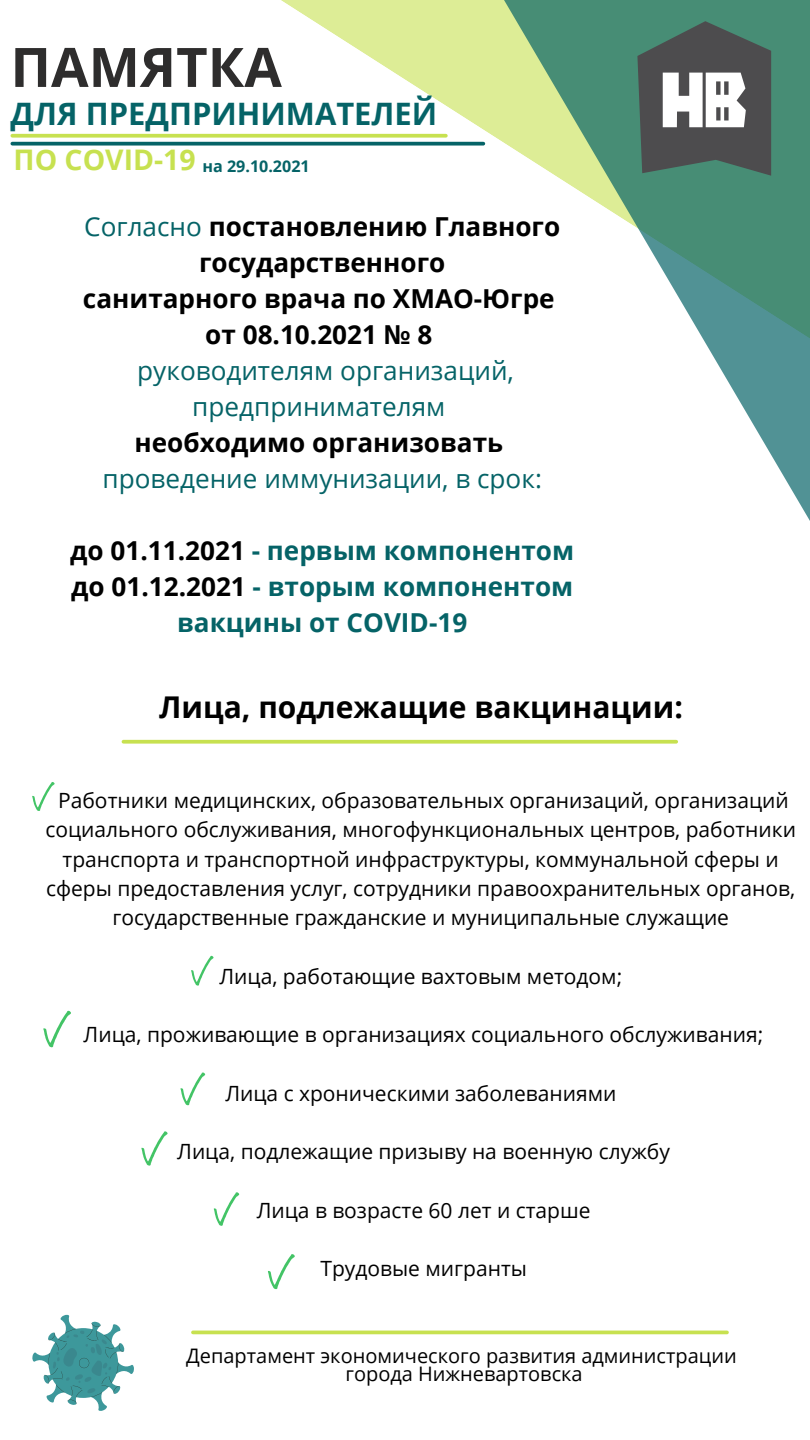
<style>
.page{position:relative;width:810px;height:1440px;background:#fff}
.page>*{position:absolute;margin:0;border:0;box-sizing:border-box;transform-origin:0 0}
.t1{font:700 54.5px "Open Sans";color:#2e2d2d}
.t2{font:700 30.9px "Open Sans";color:#056367}
.t3{font:700 30px "Open Sans";color:#000}
.t4{font:700 28.4px "Open Sans";color:#c7e150}
.t5{font:700 26.1px/36px "Open Sans";color:#000;text-align:center}
.t6{font:700 26.1px/36px "Open Sans";color:#056367;text-align:center}
.t7{font:26.1px/36px "Open Sans";color:#056367;text-align:center}
.t8{font:21px/29.2px "Open Sans";color:#000;text-align:center}
.t9{font:20px "Open Sans";color:#000}
.t10{font:700 16.1px "Open Sans";color:#056367}
.s1{font-weight:400;color:#056367}
.s2{color:#000}
</style>
<div class="page">
<svg style="left:32px;top:1314px;width:102px;height:97px"></svg>
<svg style="left:127px;top:0;width:683px;height:744px"></svg>
<svg style="left:12px;top:142px;width:471px;height:4px;background:#227578"></svg>
<svg style="left:12px;top:134px;width:434px;height:4px;background:#cce461"></svg>
<svg style="left:123px;top:740px;width:553px;height:4px;background:#cce361"></svg>
<svg style="left:32px;top:782px;width:23px;height:29px"></svg>
<svg style="left:191px;top:956px;width:23px;height:30px"></svg>
<svg style="left:43px;top:1011px;width:28px;height:36px"></svg>
<svg style="left:214px;top:1192px;width:25px;height:34px"></svg>
<svg style="left:268px;top:1254px;width:27px;height:35px"></svg>
<svg style="left:181px;top:1072px;width:24px;height:33px"></svg>
<svg style="left:141px;top:1131px;width:27px;height:35px"></svg>
<svg style="left:637px;top:21px;width:134px;height:155px"></svg>
<hr style="left:193px;top:1331px;width:534px;height:3px;background:#c7e150">
<p class="t1" style="left:10px;top:29px;width:273px">ПАМЯТКА</p>
<p class="t2" style="left:10px;top:92px;width:428px">ДЛЯ ПРЕДПРИНИМАТЕЛЕЙ</p>
<p class="t10" style="left:202px;top:155px;width:109px">на 29.10.2021</p>
<p class="t4" style="left:14px;top:140px;width:184px">ПО COVID-19</p>
<p class="t5" style="left:84px;top:208px;width:478px"><span class="s1">Согласно</span> постановлению Главного государственного</p>
<p class="t5" style="left:83px;top:280px;width:473px">санитарного врача по ХМАО-Югре</p>
<p class="t5" style="left:205px;top:316px;width:229px">от 08.10.2021 № 8</p>
<p class="t7" style="left:137px;top:352px;width:378px">руководителям организаций, предпринимателям</p>
<p class="t5" style="left:135px;top:424px;width:370px">необходимо организовать</p>
<p class="t7" style="left:103px;top:460px;width:441px">проведение иммунизации, в срок:</p>
<p class="t6" style="left:70px;top:532px;width:505px"><span class="s2">до 01.11.2021</span> - первым компонентом</p>
<p class="t6" style="left:71px;top:568px;width:504px"><span class="s2">до 01.12.2021</span> - вторым компонентом вакцины от COVID-19</p>
<p class="t3" style="left:159px;top:686px;width:525px">Лица, подлежащие вакцинации:</p>
<p class="t8" style="left:45px;top:785px;width:752px">Работники медицинских, образовательных организаций, организаций социального обслуживания, многофункциональных центров, работники транспорта и транспортной инфраструктуры, коммунальной сферы и сферы предоставления услуг, сотрудники правоохранительных органов, государственные гражданские и муниципальные служащие</p>
<p class="t8" style="left:220px;top:961px;width:404px">Лица, работающие вахтовым методом;</p>
<p class="t8" style="left:84px;top:1019px;width:681px">Лица, проживающие в организациях социального обслуживания;</p>
<p class="t8" style="left:225px;top:1078px;width:393px">Лица с хроническими заболеваниями</p>
<p class="t8" style="left:177px;top:1136px;width:494px">Лица, подлежащие призыву на военную службу</p>
<p class="t8" style="left:257px;top:1195px;width:335px">Лица в возрасте 60 лет и старше</p>
<p class="t8" style="left:320px;top:1253px;width:208px">Трудовые мигранты</p>
<p class="t9" style="left:186px;top:1342px;width:552px">Департамент экономического развития администрации</p>
<p class="t9" style="left:345px;top:1360px;width:239px">города Нижневартовска</p>
</div>
